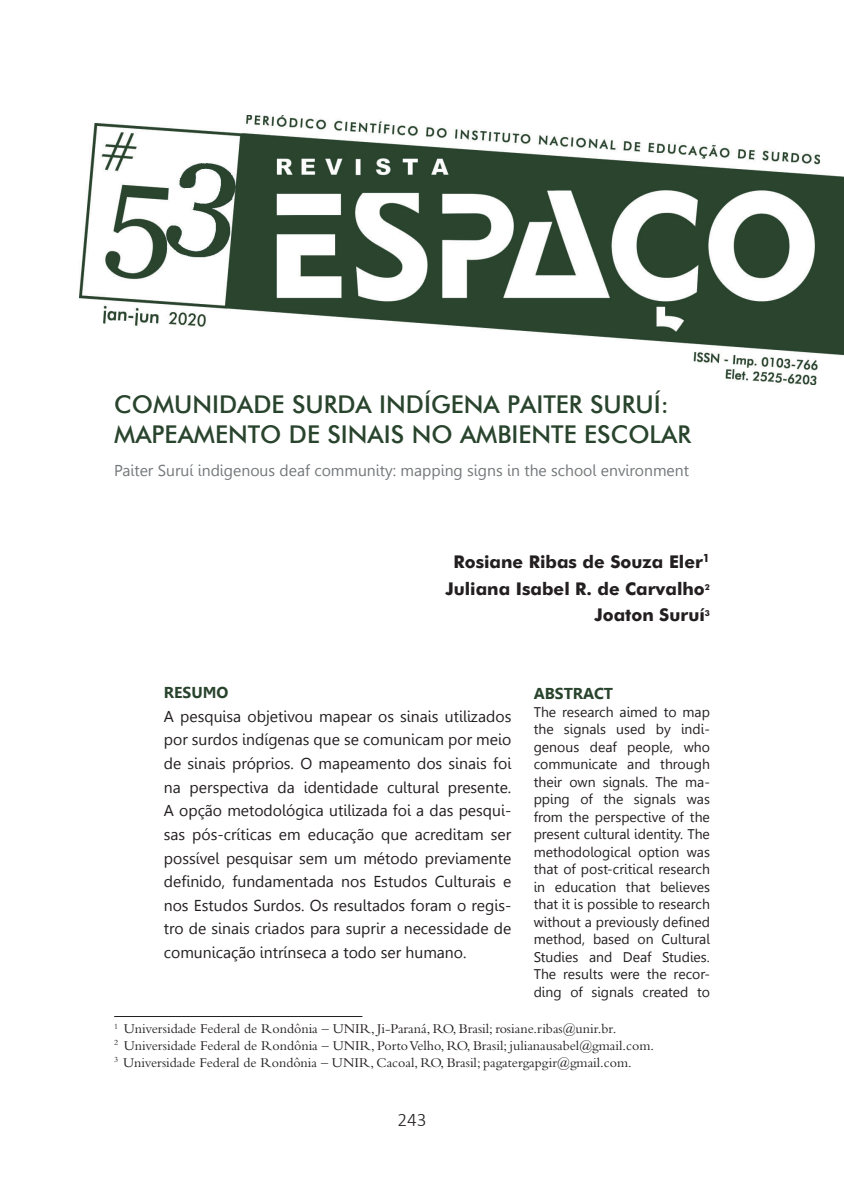
<style>
.page{position:relative;width:844px;height:1191px;background:#fff}
.page>*{position:absolute;margin:0;border:0;box-sizing:border-box;transform-origin:0 0}
.tít__texto_interno{font:500 24.5px/29.4px "Futura BT";color:#29442d}
.t1{font:300 19.25px "Calibri";color:#231f20}
.crédito_artigo_norma{font:700 17.5px "Futura BT";color:#231f20}
.crédito_artigo_final{font:700 17.5px "Futura BT";color:#231f20}
.texto_resumo{font:15.75px/23.6px "Gisha";color:#231f20;text-align:justify}
.tít_en_texto_interno{font:15.75px "Gisha";color:#74787a}
.tít_resumo_en{font:700 15.75px "Gisha";color:#29442d}
.tít_resumo{font:700 15.75px "Gisha";color:#29442d}
.texto_en_resumo{font:14px/17.5px "Gisha";color:#231f20;text-align:justify}
.nota_pé_de_página{font:14px "Bembo Std";color:#231f20}
</style>
<div class="page">
<hr style="left:114px;top:1016px;width:248px;height:1px;background:#231f20">
<img style="left:79px;top:115px;width:764px;height:269px">
<p class="tít__texto_interno" style="left:114px;top:389px;width:578px">COMUNIDADE SURDA INDÍGENA PAITER SURUÍ:<br>MAPEAMENTO DE SINAIS NO AMBIENTE ESCOLAR</p>
<p class="tít_en_texto_interno" style="left:114px;top:462px;width:576px">Paiter Suruí indigenous deaf community: mapping signs in the school environment</p>
<p class="crédito_artigo_norma" style="left:453px;top:551px;width:258px">Rosiane Ribas de Souza Eler<sup>1</sup></p>
<p class="crédito_artigo_norma" style="left:445px;top:577px;width:266px">Juliana Isabel R. de Carvalho<sup>2</sup></p>
<p class="crédito_artigo_final" style="left:594px;top:604px;width:117px">Joaton Suruí<sup>3</sup></p>
<p class="tít_resumo" style="left:164px;top:683px;width:66px">RESUMO</p>
<p class="texto_resumo" style="left:164px;top:704px;width:349px">A pesquisa objetivou mapear os sinais utilizados por surdos indígenas que se comunicam por meio de sinais próprios. O mapeamento dos sinais foi na perspectiva da identidade cultural presente.<br>A opção metodológica utilizada foi a das pesqui&shy;sas pós-críticas em educação que acreditam ser possível pesquisar sem um método previamente definido, fundamentada nos Estudos Culturais e nos Estudos Surdos. Os resultados foram o regis&shy;tro de sinais criados para suprir a necessidade de comunicação intrínseca a todo ser humano.</p>
<p class="tít_resumo_en" style="left:533px;top:684px;width:81px">ABSTRACT</p>
<p class="texto_en_resumo" style="left:533px;top:703px;width:178px">The research aimed to map the signals used by indi&shy;genous deaf people, who communicate and through their own signals. The ma&shy;pping of the signals was from the perspective of the present cultural identity. The methodological option was that of post-critical research in education that believes that it is possible to research without a previously defined method, based on Cultural Studies and Deaf Studies.<br>The results were the recor&shy;ding of signals created to</p>
<p class="nota_pé_de_página" style="left:114px;top:1020px;width:503px"><sup>1</sup> Universidade Federal de Rondônia – UNIR, Ji-Paraná, RO, Brasil; rosiane.ribas@unir.br.</p>
<p class="nota_pé_de_página" style="left:114px;top:1037px;width:541px"><sup>2</sup> Universidade Federal de Rondônia – UNIR, Porto Velho, RO, Brasil; julianausabel@gmail.com.</p>
<p class="nota_pé_de_página" style="left:114px;top:1054px;width:519px"><sup>3</sup> Universidade Federal de Rondônia – UNIR, Cacoal, RO, Brasil; pagatergapgir@gmail.com.</p>
<p class="t1" style="left:397px;top:1107px;width:31px">243</p>
</div>
